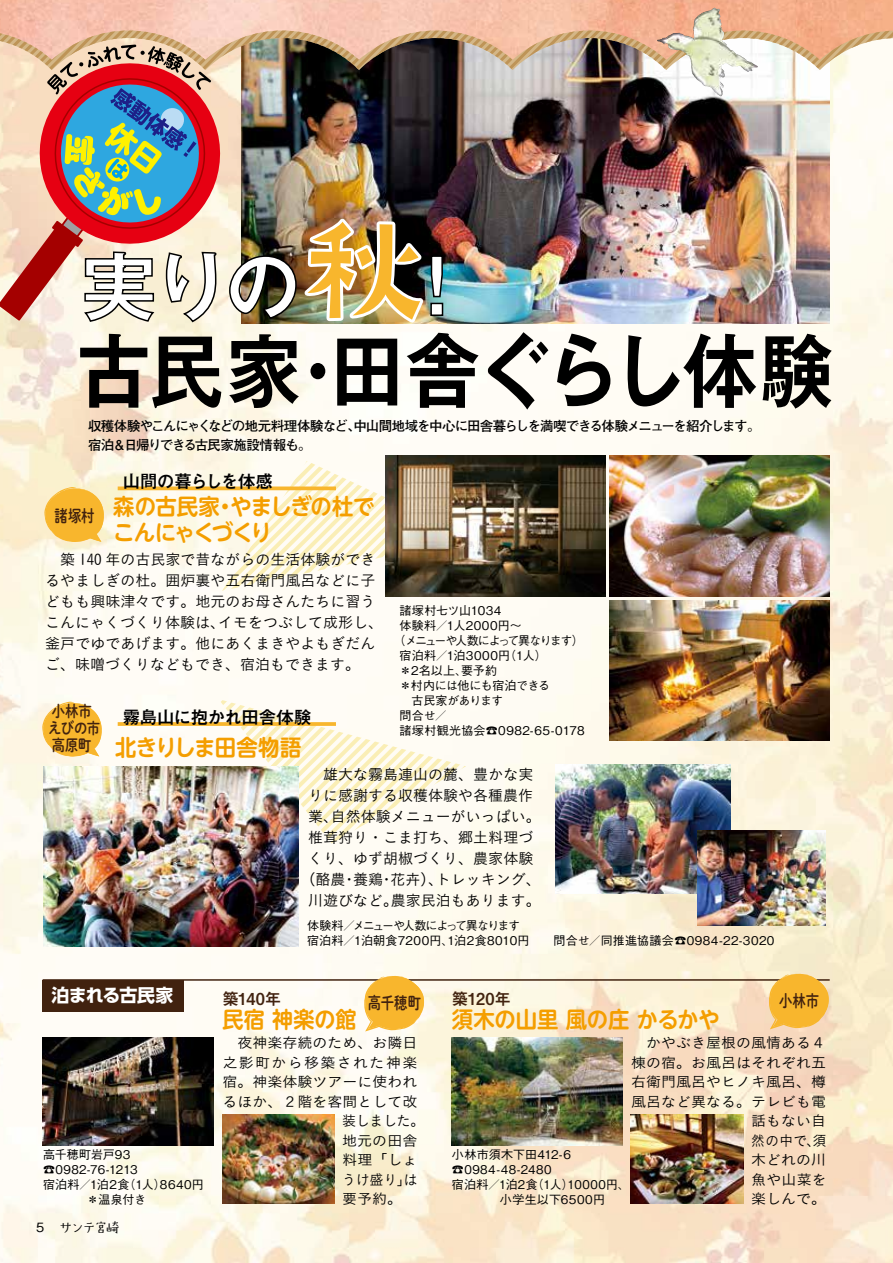
<style>
.page{position:relative;width:893px;height:1263px;background:#fff}
.page>*{position:absolute;margin:0;border:0;box-sizing:border-box;transform-origin:0 0}
.t1{font:136.35px "TA kirigirisu";color:#f8b62d;scale:.93 1}
.t2{font:700 80.7px "Gothic MB101 Pr 6 De";letter-spacing:-.015em;color:#000;scale:.91 1}
.t3{font:700 75px "Gothic MB101 Pr 6 De";color:#fff}
.t4{font:700 22.5px/25.5px "UD Shin M Go Pro De";letter-spacing:-.05em;color:#f49e00;scale:.95 1}
.t5{font:700 22.5px "UD Shin M Go Pro De";letter-spacing:-.02em;color:#f49e00;scale:.95 1}
.t6{font:700 22.5px "UD Shin M Go Pro De";letter-spacing:-.02em;color:#f49e00;scale:.94 1}
.t7{font:700 18px "Mi Go MB1 Std De";letter-spacing:-.05em;color:#000}
.t8{font:700 18px "UD Shin Go Pro";letter-spacing:-.045em;color:#fff}
.t9{font:16.65px "Shuei M Go Std B";color:#41220f;scale:.8 1}
.t10{font:700 16.5px "Mi Go MB1 Std De";letter-spacing:-.025em;color:#41220f}
.t11{font:15.75px/17.2px "Shuei M Go Std B";letter-spacing:-.01em;color:#41220f;scale:.84 1}
.t12{font:15px/21px "Koburina Go Std W3";color:#000}
.t13{font:14.25px/19.5px "Koburina Go Std W3";color:#000;text-align:right;scale:1.05 1}
.t14{font:14.25px "Koburina Go Std W3";letter-spacing:.09em;color:#000;scale:1.05 1}
.t15{font:14.25px "Koburina Go Std W3";color:#000}
.t16{font:700 13.5px/19.5px "Futo Go B101 Pr 6";letter-spacing:-.08em;color:#000}
.t17{font:12.75px "TA mayuminwalk";letter-spacing:-.08em;color:#000}
.t18{font:500 12px/15px "Gothic BBB Pr 6";letter-spacing:.015em;color:#000}
.t19{font:500 12px "Gothic BBB Pr 6";letter-spacing:-.025em;color:#000}
.t20{font:500 12px "Gothic BBB Pr 6";letter-spacing:-.135em;color:#000}
.t21{font:500 12px "Gothic BBB Pr 6";letter-spacing:.045em;color:#000}
.t22{font:500 12px "Gothic BBB Pr 6";letter-spacing:-.06em;color:#000}
.t23{font:500 12px "Gothic BBB Pr 6";letter-spacing:-.005em;color:#000}
.s1{font-family:"Gothic BBB Pr 6";font-weight:500}
</style>
<div class="page">
<img style="left:0;top:324px;width:893px;height:939px">
<svg style="left:222px;top:461px;width:163px;height:130px"></svg>
<svg style="left:218px;top:699px;width:248px;height:144px"></svg>
<img style="left:0;top:0;width:893px;height:31px">
<img style="left:657px;top:8px;width:57px;height:23px">
<div style="left:42px;top:980px;width:142px;height:32px;background:#41220f"></div>
<hr style="left:43px;top:979px;width:787px;height:2px;background:#41220f">
<svg style="left:40px;top:487px;width:69px;height:59px;background:#f8cb69"></svg>
<img style="left:385px;top:456px;width:220px;height:140px">
<svg style="left:360px;top:975px;width:69px;height:58px;background:#f7ca6c"></svg>
<img style="left:610px;top:456px;width:220px;height:140px">
<img style="left:610px;top:600px;width:220px;height:141px">
<svg style="left:38px;top:702px;width:68px;height:59px;background:#facd70"></svg>
<svg style="left:118px;top:722px;width:218px;height:4px"></svg>
<svg style="left:118px;top:486px;width:218px;height:4px"></svg>
<img style="left:43px;top:1037px;width:170px;height:108px">
<img style="left:223px;top:1115px;width:111px;height:88px">
<svg style="left:765px;top:973px;width:69px;height:58px;background:#f5c35f"></svg>
<img style="left:452px;top:1037px;width:170px;height:108px">
<img style="left:631px;top:1115px;width:112px;height:88px">
<img style="left:0;top:31px;width:893px;height:293px">
<img style="left:43px;top:767px;width:255px;height:179px">
<img style="left:556px;top:765px;width:175px;height:128px">
<img style="left:697px;top:831px;width:129px;height:94px">
<h1 class="t1" style="left:302px;top:201px;width:138px">秋</h1>
<h3 class="t3" style="left:82px;top:224px;width:220px">実りの</h3>
<h3 class="t3" style="left:399px;top:224px;width:76px">！</h3>
<h2 class="t2" style="left:77px;top:304px;width:833px">古民家・田舎ぐらし体験</h2>
<p class="t16" style="left:88px;top:416px;width:674px">収穫体験やこんにゃくなどの地元料理体験など、中山間地域を中心に田舎暮らしを満喫できる体験メニューを紹介します。宿泊＆日帰りできる古民家施設情報も。</p>
<p class="t9" style="left:54px;top:503px;width:52px">諸塚村</p>
<p class="t7" style="left:122px;top:468px;width:153px">山間の暮らしを体感</p>
<h3 class="t4" style="left:113px;top:493px;width:276px">森の古民家・やましぎの杜でこんにゃくづくり</h3>
<p class="t12" style="left:45px;top:549px;width:339px">　築 140 年の古民家で昔ながらの生活体験ができるやましぎの杜。囲炉裏や五右衛門風呂などに子どもも興味津々です。地元のお母さんたちに習うこんにゃくづくり体験は、イモをつぶして成形し、釜戸でゆであげます。他にあくまきやよもぎだんご、味噌づくりなどもでき、宿泊もできます。</p>
<p class="t11" style="left:48px;top:702px;width:63px">小林市えびの市高原町</p>
<p class="t7" style="left:122px;top:704px;width:191px">霧島山に抱かれ田舎体験</p>
<h3 class="t5" style="left:115px;top:729px;width:198px">北きりしま田舎物語</h3>
<p class="t19" style="left:400px;top:601px;width:103px">諸塚村七ツ山1034</p>
<p class="t18" style="left:400px;top:617px;width:124px">体験料／1人2000円～</p>
<p class="t20" style="left:394px;top:631px;width:192px">（メニューや人数によって異なります）</p>
<p class="t18" style="left:400px;top:647px;width:149px">宿泊料／1泊3000円（1人）</p>
<p class="t18" style="left:400px;top:662px;width:99px">＊2名以上、要予約</p>
<p class="t19" style="left:400px;top:676px;width:152px">＊村内には他にも宿泊できる</p>
<p class="t22" style="left:400px;top:691px;width:105px">　古民家があります</p>
<p class="t18" style="left:400px;top:707px;width:49px">問合せ／</p>
<p class="t18" style="left:400px;top:722px;width:187px">諸塚村観光協会☎0982-65-0178</p>
<p class="t12" style="left:301px;top:763px;width:242px;text-align:center">　雄大な霧島連山の麓、豊かな実りに感謝する収穫体験や各種農作業、自然体験メニューがいっぱい。椎茸狩り・こま打ち、郷土料理づくり、ゆず胡椒づくり、農家体験（酪農・養鶏・花卉）、トレッキング、川遊びなど。農家民泊もあります。</p>
<p class="t8" style="left:51px;top:981px;width:124px">泊まれる古民家</p>
<p class="t23" style="left:43px;top:1145px;width:89px">高千穂町岩戸93</p>
<p class="t18" style="left:43px;top:1161px;width:96px">☎0982-76-1213</p>
<p class="t18" style="left:43px;top:1176px;width:162px">宿泊料／1泊2食（1人）8640円</p>
<p class="t18" style="left:87px;top:1191px;width:61px">＊温泉付き</p>
<p class="t17" style="left:36px;top:1220px;width:85px"><span class="s1">5</span> サンテ宮崎</p>
<p class="t18" style="left:307px;top:917px;width:469px">体験料／メニューや人数によって異なります<br>宿泊料／1泊朝食7200円、1泊2食8010円　　問合せ／同推進協議会☎0984-22-3020</p>
<p class="t10" style="left:222px;top:986px;width:61px">築140年</p>
<h3 class="t6" style="left:222px;top:1001px;width:144px">民宿 神楽の館</h3>
<p class="t9" style="left:368px;top:991px;width:68px">高千穂町</p>
<p class="t13" style="left:222px;top:1033px;width:187px">　夜神楽存続のため、お隣日</p>
<p class="t14" style="left:222px;top:1051px;width:187px">之影町から移築された神楽</p>
<p class="t13" style="left:222px;top:1072px;width:187px">宿。神楽体験ツアーに使われ</p>
<p class="t13" style="left:222px;top:1091px;width:187px">るほか、２階を客間として改</p>
<p class="t15" style="left:342px;top:1110px;width:84px">装しました。</p>
<p class="t13" style="left:342px;top:1130px;width:73px">地元の田舎</p>
<p class="t13" style="left:342px;top:1150px;width:73px">料理「しょ</p>
<p class="t15" style="left:342px;top:1168px;width:77px">うけ盛り」は</p>
<p class="t13" style="left:342px;top:1189px;width:59px">要予約。</p>
<p class="t10" style="left:452px;top:986px;width:60px">築120年</p>
<h3 class="t5" style="left:452px;top:1001px;width:283px">須木の山里 風の庄 かるかや</h3>
<p class="t9" style="left:779px;top:989px;width:52px">小林市</p>
<p class="t18" style="left:452px;top:1146px;width:120px">小林市須木下田412-6</p>
<p class="t21" style="left:452px;top:1160px;width:101px">☎0984-48-2480</p>
<p class="t18" style="left:452px;top:1176px;width:179px">宿泊料／1泊2食（1人）10000円、</p>
<p class="t18" style="left:500px;top:1191px;width:107px">小学生以下6500円</p>
<p class="t13" style="left:631px;top:1033px;width:187px">　かやぶき屋根の風情ある４棟の宿。お風呂はそれぞれ五右衛門風呂やヒノキ風呂、樽風呂など異なる。テレビも電話もない自<br>然の中で、須<br>木どれの川<br>魚や山菜を<br>楽しんで。</p>
</div>
